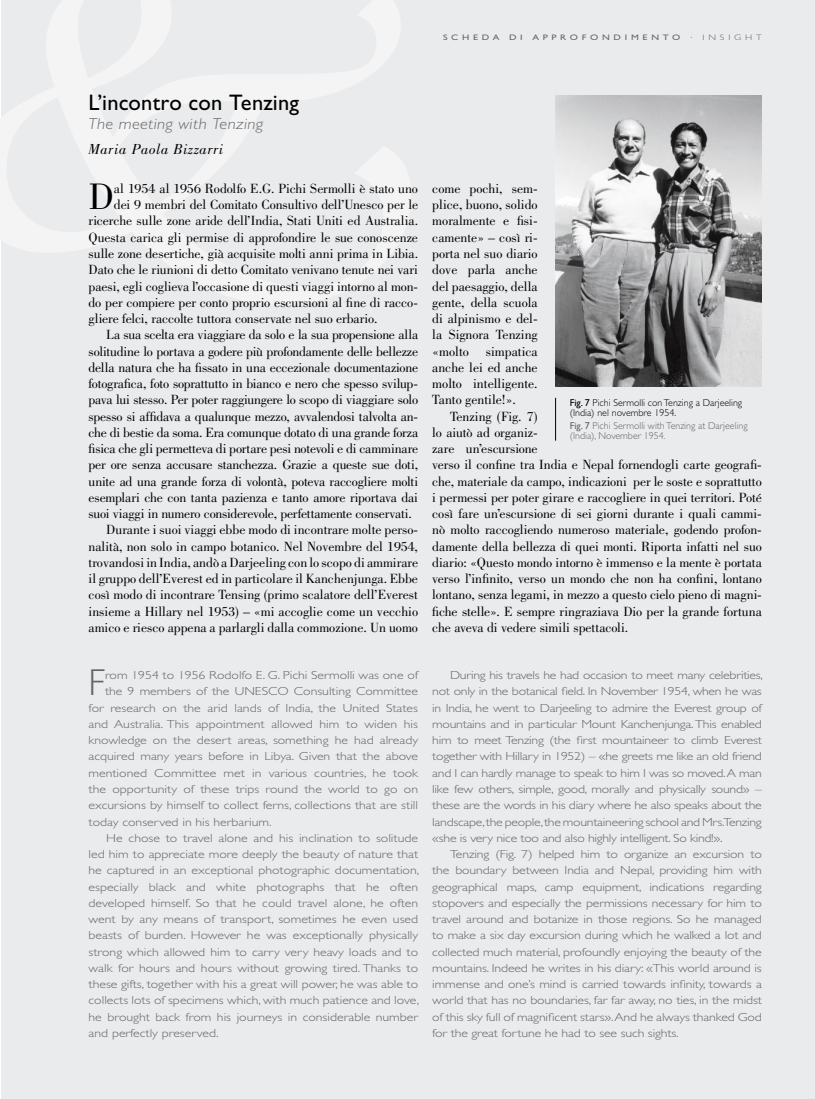
<style>
.page{position:relative;width:815px;height:1099px;background:#fff}
.page>*{position:absolute;margin:0;border:0;box-sizing:border-box;transform-origin:0 0}
.t1{font:38.12px "Bodoni Std";color:#000}
.t2{font:300 37.62px "Gill Sans Std";color:#646567}
.t3{font:22.5px "Gill Sans Std";color:#000}
.t4{font:italic 300 15.75px "Gill Sans Std";letter-spacing:.02em;color:#646567;scale:1.11 1}
.t5{font:italic 15px "Bodoni Std";letter-spacing:.04em;color:#000}
.t6{font:13.75px/16.2px "Bodoni Std";letter-spacing:-.005em;color:#000;text-align:justify}
.t7{font:300 11.75px/16.2px "Gill Sans Std";color:#646567;text-align:justify;scale:1.18 1}
.t8{font:300 10px/10px "Gill Sans Std";color:#000}
.t9{font:300 10px/10px "Gill Sans Std";color:#646567}
.t10{font:8px "Gill Sans Std";letter-spacing:.37em;color:#646567;scale:1.25 1}
.t11{font:300 8px "Gill Sans Std";color:#646567;scale:1.25 1}
.s1{font-weight:300}
.s2{font-weight:400}
</style>
<div class="page">
<div style="left:1px;top:0;width:814px;height:1098px;background:#eaebec"></div>
<img style="left:555px;top:95px;width:207px;height:291px">
<hr style="left:555px;top:398px;width:1px;height:42px;background:#000">
<p class="t10" style="left:443px;top:33px;width:7px">sc</p>
<p class="t10" style="left:462px;top:33px;width:71px">heda di app</p>
<p class="t10" style="left:560px;top:33px;width:120px">rof ondim ento <span class="s1">· In</span></p>
<p class="t11" style="left:720px;top:33px;width:33px">sig ht</p>
<h3 class="t3" style="left:89px;top:90px;width:212px">L’incontro con Tenzing</h3>
<p class="t4" style="left:89px;top:115px;width:159px">The meeting with Tenzing</p>
<p class="t5" style="left:89px;top:141px;width:136px">Maria Paola Bizzarri</p>
<h1 class="t1" style="left:89px;top:175px;width:27px">D</h1>
<p class="t6" style="left:114px;top:180px;width:306px">al 1954 al 1956 Rodolfo E.G. Pichi Sermolli è stato uno</p>
<p class="t6" style="left:114px;top:197px;width:306px">dei 9 membri del Comitato Consultivo dell’Unesco per le</p>
<p class="t6" style="left:89px;top:213px;width:331px">ricerche sulle zone aride dell’India, Stati Uniti ed Australia.</p>
<p class="t6" style="left:89px;top:229px;width:331px">Questa carica gli permise di approfondire le sue conoscenze</p>
<p class="t6" style="left:89px;top:245px;width:331px">sulle zone desertiche, già acquisite molti anni prima in Libia.</p>
<p class="t6" style="left:89px;top:262px;width:331px">Dato che le riunioni di detto Comitato venivano tenute nei vari</p>
<p class="t6" style="left:89px;top:278px;width:331px">paesi, egli coglieva l’occasione di questi viaggi intorno al mon-</p>
<p class="t6" style="left:89px;top:294px;width:331px">do per compiere per conto proprio escursioni al fine di racco-</p>
<p class="t6" style="left:89px;top:310px;width:290px">gliere felci, raccolte tuttora conservate nel suo erbario.</p>
<p class="t6" style="left:106px;top:327px;width:313px">La sua scelta era viaggiare da solo e la sua propensione alla</p>
<p class="t6" style="left:89px;top:343px;width:331px">solitudine lo portava a godere più profondamente delle bellezze</p>
<p class="t6" style="left:89px;top:359px;width:331px">della natura che ha fissato in una eccezionale documentazione</p>
<p class="t6" style="left:89px;top:375px;width:331px">fotografica, foto soprattutto in bianco e nero che spesso svilup-</p>
<p class="t6" style="left:89px;top:392px;width:331px">pava lui stesso. Per poter raggiungere lo scopo di viaggiare solo</p>
<p class="t6" style="left:89px;top:408px;width:331px">spesso si affidava a qualunque mezzo, avvalendosi talvolta an-</p>
<p class="t6" style="left:89px;top:424px;width:331px">che di bestie da soma. Era comunque dotato di una grande forza</p>
<p class="t6" style="left:89px;top:440px;width:331px">fisica che gli permetteva di portare pesi notevoli e di camminare</p>
<p class="t6" style="left:89px;top:457px;width:331px">per ore senza accusare stanchezza. Grazie a queste sue doti,</p>
<p class="t6" style="left:89px;top:473px;width:331px">unite ad una grande forza di volontà, poteva raccogliere molti</p>
<p class="t6" style="left:89px;top:489px;width:331px">esemplari che con tanta pazienza e tanto amore riportava dai</p>
<p class="t6" style="left:89px;top:505px;width:325px">suoi viaggi in numero considerevole, perfettamente conservati.</p>
<p class="t6" style="left:106px;top:522px;width:313px">Durante i suoi viaggi ebbe modo di incontrare molte perso-</p>
<p class="t6" style="left:89px;top:538px;width:331px">nalità, non solo in campo botanico. Nel Novembre del 1954,</p>
<p class="t6" style="left:89px;top:554px;width:331px">trovandosi in India, andò a Darjeeling con lo scopo di ammirare</p>
<p class="t6" style="left:89px;top:570px;width:331px">il gruppo dell’Everest ed in particolare il Kanchenjunga. Ebbe</p>
<p class="t6" style="left:89px;top:587px;width:331px">così modo di incontrare Tensing (primo scalatore dell’Everest</p>
<p class="t6" style="left:89px;top:603px;width:331px">insieme a Hillary nel 1953) – «mi accoglie come un vecchio</p>
<p class="t6" style="left:89px;top:619px;width:331px">amico e riesco appena a parlargli dalla commozione. Un uomo</p>
<p class="t6" style="left:432px;top:180px;width:107px">come pochi, sem&shy;plice, buono, solido moralmente e fisi&shy;camente» – così ri&shy;porta nel suo diario dove parla anche del paesaggio, della gente, della scuola di alpinismo e del&shy;la Signora Tenzing «molto simpatica anche lei ed anche molto intelligente.<br>Tanto gentile!».</p>
<p class="t6" style="left:432px;top:408px;width:331px;text-align:left;text-indent:18px">Tenzing (Fig. 7)<br>lo aiutò ad organiz-<br>zare un’escursione<br>verso il confine tra India e Nepal fornendogli carte geografi&shy;che, materiale da campo, indicazioni per le soste e soprattutto i permessi per poter girare e raccogliere in quei territori. Poté così fare un’escursione di sei giorni durante i quali cammi&shy;nò molto raccogliendo numeroso materiale, godendo profon&shy;damente della bellezza di quei monti. Riporta infatti nel suo diario: «Questo mondo intorno è immenso e la mente è portata verso l’infinito, verso un mondo che non ha confini, lontano lontano, senza legami, in mezzo a questo cielo pieno di magni&shy;fiche stelle». E sempre ringraziava Dio per la grande fortuna che aveva di vedere simili spettacoli.</p>
<p class="t8" style="left:570px;top:397px;width:174px"><span class="s2">Fig. 7</span> Pichi Sermolli con Tenzing a Darjeeling (India) nel novembre 1954.</p>
<p class="t9" style="left:570px;top:421px;width:179px"><span class="s2">Fig. 7</span> Pichi Sermolli with Tenzing at Darjeeling (India), November 1954.</p>
<h2 class="t2" style="left:89px;top:661px;width:15px">F</h2>
<p class="t7" style="left:105px;top:667px;width:268px">rom 1954 to 1956 Rodolfo E. G. Pichi Sermolli was one of the 9 members of the UNESCO</p>
<p class="t7" style="left:89px;top:683px;width:281px;text-indent:205px">Consulting Committee for research on the arid lands of I ndia, the United States and Australia. This appointment allowed him to widen his knowledge on the desert areas, something he had already acquired many years before in Libya. Given that the above mentioned Committee met in various countries, he took the opportunity of these trips round the world to go on excursions by himself to collect ferns, collections that are still today conserved in his herbarium.</p>
<p class="t7" style="left:89px;top:829px;width:282px;text-indent:18px">He chose to travel alone and his inclination to solitude led him to appreciate more deeply the beauty of nature that he captured in an exceptional photographic documentation, especially black and white photographs that he often developed himself. So that he could travel alone, he often went by any means of transport, sometimes he even used beasts of burden. H owever he was exceptionally physically strong which allowed him to carry very heavy loads and to walk for hours and hours without growing tired. Thanks to these gifts, together with his a great will power, he was able to collects lots of specimens which, with much patience and love, he brought back from his journeys in considerable number and perfectly preserved.</p>
<p class="t7" style="left:432px;top:667px;width:282px;text-indent:18px">During his travels he had occasion to meet many celebrities, not only in the botanical field. I n November 1954, when he was in India, he went to Darjeeling to admire the Everest group of mountains and in particular Mount Kanchenjunga. This enabled him to meet Tenzing (the first mountaineer to climb Everest together with H illary in 1952) – «he greets me like an old friend and I can hardly manage to speak to him I was so moved. A man like few others, simple, good, morally and physically sound» – these are the words in his diary where he also speaks about the landscape,the people,the mountaineering school and Mrs.Tenzing «she is very nice too and also highly intelligent. So kind!».</p>
<p class="t7" style="left:432px;top:846px;width:281px;text-indent:18px">Tenzing (Fig. 7) helped him to organize an excursion to the boundary between India and Nepal, providing him with geographical maps, camp equipment, indications regarding stopovers and especially the permissions necessary for him to travel around and botanize in those regions. So he managed to make a six day excursion during which he walked a lot and collected much material, profoundly enjoying the beauty of the mountains. Indeed he writes in his diary: «This world around is immense and one’s mind is carried towards infinity, towards a world that has no boundaries, far far away, no ties, in the midst of this sky full of magnificent stars». And he always thanked God for the great fortune he had to see such sights.</p>
</div>
